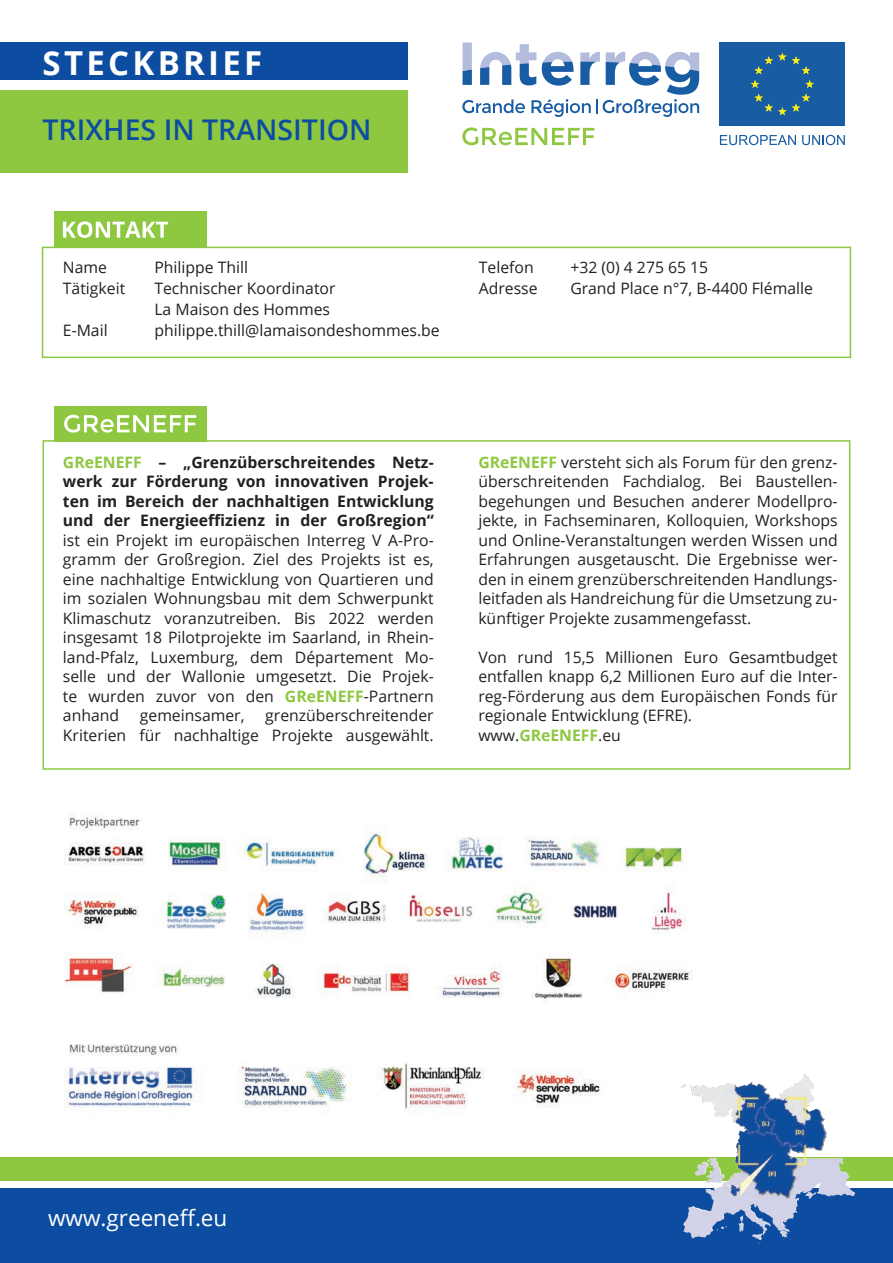
<style>
.page{position:relative;width:893px;height:1263px;background:#fff}
.page>*{position:absolute;margin:0;border:0;box-sizing:border-box;transform-origin:0 0}
.t1{font:700 33px "Open Sans";letter-spacing:.1em;color:#fff}
.t2{font:600 28.5px "Open Sans";color:#0d4da1}
.t3{font:22.5px "Open Sans";color:#fff}
.t4{font:15.75px/19.5px "Open Sans";color:#231f20;text-align:justify}
.t5{font:700 15.75px/19.5px "Open Sans";color:#231f20;text-align:justify}
.s1{color:#8ec740}
.s2{font-weight:700;color:#8ec740}
</style>
<div class="page">
<img style="left:64px;top:814px;width:761px;height:315px">
<div style="left:0;top:1157px;width:893px;height:24px;background:#8ec740"></div>
<div style="left:0;top:1188px;width:893px;height:75px;background:#0d4da1"></div>
<img style="left:683px;top:1190px;width:79px;height:54px">
<div style="left:43px;top:440px;width:807px;height:330px;border:2px solid #8ec740"></div>
<div style="left:0;top:91px;width:407px;height:82px;background:#8ec740"></div>
<div style="left:0;top:43px;width:407px;height:37px;background:#0d4da1"></div>
<svg style="left:462px;top:43px;width:237px;height:74px"></svg>
<svg style="left:462px;top:127px;width:132px;height:18px"></svg>
<div style="left:720px;top:43px;width:125px;height:83px;background:#185ca4"></div>
<svg style="left:751px;top:80px;width:63px;height:35px"></svg>
<svg style="left:754px;top:52px;width:56px;height:22px"></svg>
<svg style="left:720px;top:135px;width:76px;height:10px"></svg>
<svg style="left:802px;top:135px;width:43px;height:10px"></svg>
<div style="left:54px;top:406px;width:152px;height:35px;background:#8ec740"></div>
<svg style="left:64px;top:415px;width:132px;height:18px"></svg>
<div style="left:42px;top:247px;width:809px;height:111px;border:2px solid #8ec740"></div>
<div style="left:54px;top:212px;width:152px;height:35px;background:#8ec740"></div>
<svg style="left:63px;top:221px;width:105px;height:17px"></svg>
<h1 class="t1" style="left:43px;top:39px;width:221px">STECKBRIEF</h1>
<h2 class="t2" style="left:43px;top:110px;width:331px">TRIXHES IN TRANSITION</h2>
<p class="t4" style="left:63px;top:257px;width:46px">Name</p>
<p class="t4" style="left:154px;top:257px;width:95px">Philippe Thill</p>
<p class="t4" style="left:63px;top:278px;width:64px">Tätigkeit</p>
<p class="t4" style="left:154px;top:277px;width:183px;line-height:21px">Technischer Koordinator<br>La Maison des Hommes</p>
<p class="t4" style="left:63px;top:320px;width:46px">E-Mail</p>
<p class="t4" style="left:154px;top:320px;width:287px">philippe.thill@lamaisondeshommes.be</p>
<p class="t4" style="left:479px;top:257px;width:56px">Telefon</p>
<p class="t4" style="left:570px;top:257px;width:139px">+32 (0) 4 275 65 15</p>
<p class="t4" style="left:479px;top:278px;width:60px">Adresse</p>
<p class="t4" style="left:570px;top:278px;width:244px">Grand Place n°7, B-4400 Flémalle</p>
<p class="t5" style="left:63px;top:452px;width:372px"><span class="s1">GReENEFF</span> – „Grenzüberschreitendes Netz&shy;werk zur Förderung von innovativen Projek&shy;ten im Bereich der nachhaltigen Entwicklung und der Energieeffizienz in der Großregion“</p>
<p class="t4" style="left:63px;top:530px;width:372px">ist ein Projekt im europäischen Interreg V A-Pro&shy;gramm der Großregion. Ziel des Projekts ist es, eine nachhaltige Entwicklung von Quartieren und im sozialen Wohnungsbau mit dem Schwerpunkt Klimaschutz voranzutreiben. Bis 2022 werden insgesamt 18 Pilotprojekte im Saarland, in Rhein&shy;land-Pfalz, Luxemburg, dem Département Mo&shy;selle und der Wallonie umgesetzt. Die Projek&shy;te wurden zuvor von den <span class="s2">GReENEFF</span>-Partnern anhand</p>
<p class="t4" style="left:63px;top:705px;width:372px;text-align:right">grenzüberschreitender<br>Kriterien für nachhaltige Projekte ausgewählt.</p>
<p class="t4" style="left:140px;top:705px;width:106px">gemeinsamer,</p>
<p class="t4" style="left:478px;top:452px;width:361px"><span class="s2">GReENEFF</span> versteht sich als Forum für den grenz&shy;überschreitenden Fachdialog. Bei Baustellen&shy;begehungen und Besuchen anderer Modellpro&shy;jekte, in Fachseminaren, Kolloquien, Workshops und Online-Veranstaltungen werden Wissen und Erfahrungen ausgetauscht. Die Ergebnisse wer&shy;den in einem grenzüberschreitenden Handlungs&shy;leitfaden als Handreichung für die Umsetzung zu&shy;künftiger Projekte zusammengefasst.</p>
<p class="t4" style="left:478px;top:647px;width:361px;text-align:left">Von rund 15,5 Millionen Euro Gesamtbudget entfallen knapp 6,2 Millionen Euro auf die Inter&shy;reg-Förderung aus dem Europäischen Fonds für regionale Entwicklung (EFRE). www.<span class="s2">GReENEFF</span>.eu</p>
<h3 class="t3" style="left:48px;top:1203px;width:181px">www.greeneff.eu</h3>
</div>
